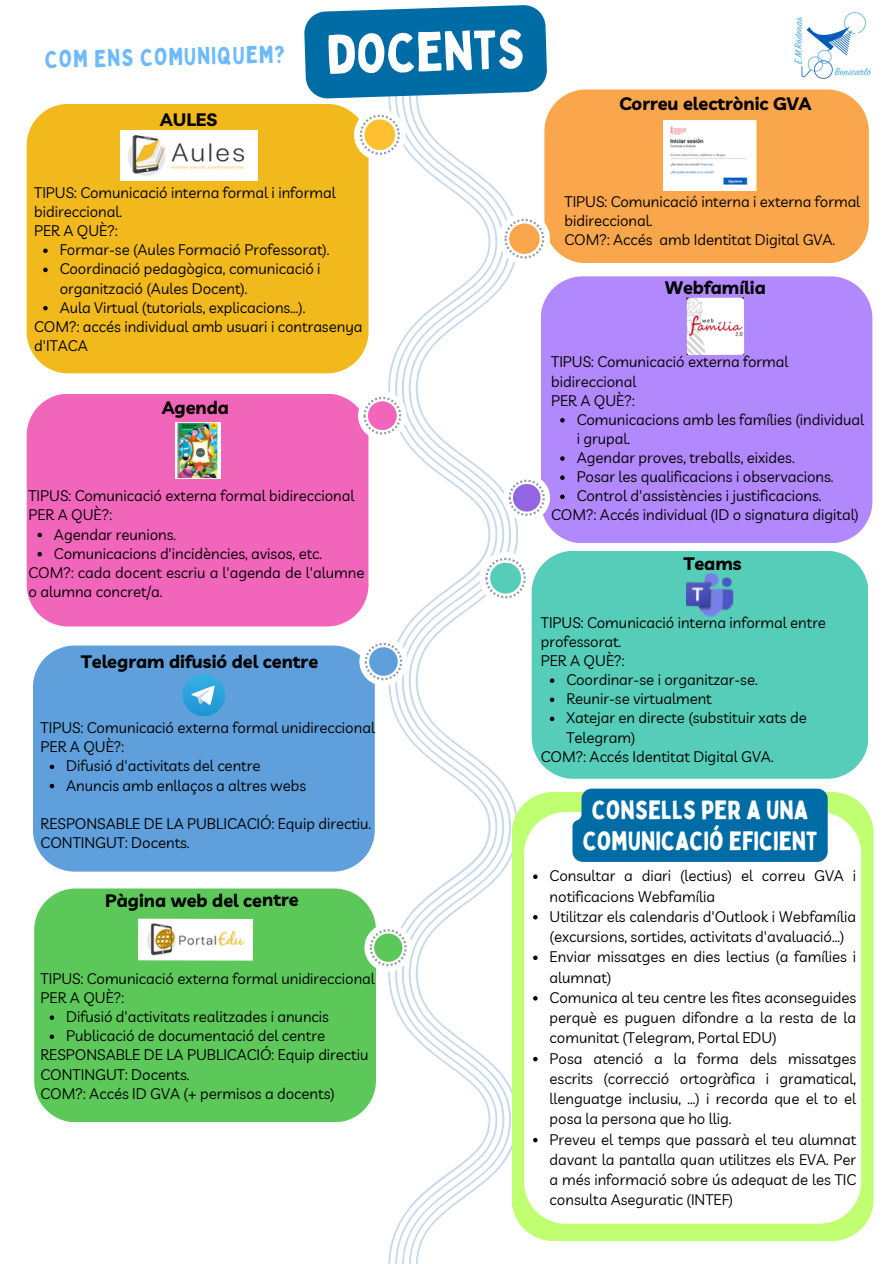
<style>
.page{position:relative;width:893px;height:1264px;background:#fff}
.page>*{position:absolute;margin:0;border:0;box-sizing:border-box;transform-origin:0 0}
.t1{font:54.15px "Bobby Jones";color:#fff}
.t2{font:25.8px/31.7px "Bobby Jones";color:#fff;text-align:center}
.t3{font:23.85px "Bobby Jones";color:#6ebaff}
.t4{font:700 18px "Livvic";color:#000}
.t5{font:15px/20.2px "Livvic";color:#000}
</style>
<div class="page">
<div style="left:554px;top:276px;width:318px;height:267px;background:#b288fd"></div>
<div style="left:554px;top:89px;width:314px;height:174px;background:#faa64c"></div>
<img style="left:663px;top:121px;width:93px;height:70px">
<div style="left:554px;top:551px;width:314px;height:227px;background:#56cdb8"></div>
<img style="left:685px;top:572px;width:48px;height:45px">
<div style="left:27px;top:394px;width:277px;height:232px;background:#f166bb"></div>
<img style="left:175px;top:423px;width:45px;height:55px">
<div style="left:34px;top:888px;width:270px;height:234px;background:#5dc85a"></div>
<img style="left:138px;top:918px;width:115px;height:42px">
<img style="left:686px;top:297px;width:58px;height:58px">
<div style="left:33px;top:645px;width:271px;height:226px;background:#5f9fdb"></div>
<svg style="left:182px;top:673px;width:43px;height:43px"></svg>
<svg style="left:191px;top:685px;width:23px;height:20px"></svg>
<div style="left:27px;top:104px;width:277px;height:269px;background:#f1b91b"></div>
<img style="left:121px;top:131px;width:136px;height:49px">
<svg style="left:554px;top:792px;width:319px;height:448px;background:#c5fe7d"></svg>
<svg style="left:554px;top:812px;width:307px;height:411px"></svg>
<img style="left:794px;top:12px;width:77px;height:67px">
<svg style="left:560px;top:418px;width:4px;height:4px"></svg>
<svg style="left:560px;top:456px;width:4px;height:5px"></svg>
<svg style="left:560px;top:475px;width:4px;height:5px"></svg>
<svg style="left:560px;top:494px;width:4px;height:5px"></svg>
<svg style="left:37px;top:533px;width:5px;height:4px"></svg>
<svg style="left:37px;top:552px;width:5px;height:4px"></svg>
<svg style="left:50px;top:764px;width:4px;height:5px"></svg>
<svg style="left:50px;top:783px;width:4px;height:5px"></svg>
<svg style="left:50px;top:1015px;width:4px;height:4px"></svg>
<svg style="left:50px;top:1034px;width:4px;height:5px"></svg>
<svg style="left:43px;top:248px;width:5px;height:5px"></svg>
<svg style="left:43px;top:268px;width:5px;height:4px"></svg>
<svg style="left:43px;top:306px;width:5px;height:4px"></svg>
<div style="left:572px;top:788px;width:255px;height:73px;background:#006ca6"></div>
<svg style="left:304px;top:5px;width:250px;height:1258px"></svg>
<h5 class="t3" style="left:45px;top:44px;width:241px;rotate:-1deg">COM ENS COMUNIQUEM?</h5>
<h3 class="t4" style="left:160px;top:108px;width:58px">AULES</h3>
<p class="t1" style="left:325px;top:21px;width:199px;rotate:-2deg">DOCENTS</p>
<p class="t4" style="left:619px;top:92px;width:193px">Correu electrònic GVA</p>
<p class="t5" style="left:34px;top:183px;width:303px;line-height:19.2px">TIPUS: Comunicació interna formal i informal bidireccional.</p>
<p class="t5" style="left:34px;top:220px;width:85px">PER A QUÈ?:</p>
<p class="t5" style="left:60px;top:239px;width:271px">Formar-se (Aules Formació Professorat).</p>
<p class="t5" style="left:60px;top:259px;width:262px;line-height:19.2px">Coordinació pedagògica, comunicació i organització (Aules Docent).</p>
<p class="t5" style="left:60px;top:297px;width:247px">Aula Virtual (tutorials, explicacions...).</p>
<p class="t5" style="left:34px;top:316px;width:330px;line-height:19.2px">COM?: accés individual amb usuari i contrasenya d'ITACA</p>
<p class="t4" style="left:162px;top:396px;width:69px">Agenda</p>
<p class="t5" style="left:28px;top:485px;width:327px">TIPUS: Comunicació externa formal bidireccional</p>
<p class="t5" style="left:28px;top:504px;width:85px">PER A QUÈ?:</p>
<p class="t5" style="left:54px;top:523px;width:124px">Agendar reunions.</p>
<p class="t5" style="left:54px;top:543px;width:270px">Comunicacions d'incidències, avisos, etc.</p>
<h5 class="t5" style="left:28px;top:562px;width:337px;line-height:19.2px">COM?: cada docent escriu a l'agenda de l'alumne o alumna concret/a.</h5>
<h5 class="t4" style="left:81px;top:649px;width:238px">Telegram difusió del centre</h5>
<p class="t5" style="left:41px;top:717px;width:336px">TIPUS: Comunicació externa formal unidireccional</p>
<p class="t5" style="left:41px;top:736px;width:85px">PER A QUÈ?:</p>
<p class="t5" style="left:66px;top:755px;width:196px">Difusió d'activitats del centre</p>
<p class="t5" style="left:66px;top:774px;width:241px">Anuncis amb enllaços a altres webs</p>
<p class="t5" style="left:41px;top:813px;width:332px">RESPONSABLE DE LA PUBLICACIÓ: Equip directiu.</p>
<p class="t5" style="left:41px;top:832px;width:150px">CONTINGUT: Docents.</p>
<p class="t4" style="left:105px;top:888px;width:195px">Pàgina web del centre</p>
<p class="t5" style="left:41px;top:968px;width:336px">TIPUS: Comunicació externa formal unidireccional</p>
<p class="t5" style="left:41px;top:987px;width:85px">PER A QUÈ?:</p>
<p class="t5" style="left:66px;top:1006px;width:264px">Difusió d'activitats realitzades i anuncis</p>
<p class="t5" style="left:66px;top:1025px;width:260px">Publicació de documentació del centre</p>
<p class="t5" style="left:41px;top:1044px;width:329px">RESPONSABLE DE LA PUBLICACIÓ: Equip directiu</p>
<p class="t5" style="left:41px;top:1063px;width:150px">CONTINGUT: Docents.</p>
<p class="t5" style="left:41px;top:1082px;width:296px">COM?: Accés ID GVA (+ permisos a docents)</p>
<p class="t5" style="left:564px;top:192px;width:297px;line-height:19.2px">TIPUS: Comunicació interna i externa formal bidireccional.</p>
<p class="t5" style="left:564px;top:229px;width:272px">COM?: Accés amb Identitat Digital GVA.</p>
<p class="t4" style="left:664px;top:276px;width:102px">Webfamília</p>
<p class="t5" style="left:551px;top:352px;width:239px;line-height:19.2px">TIPUS: Comunicació externa formal bidireccional</p>
<p class="t5" style="left:551px;top:390px;width:85px">PER A QUÈ?:</p>
<p class="t5" style="left:576px;top:409px;width:289px;line-height:19.2px">Comunicacions amb les famílies (individual i grupal.</p>
<h5 class="t5" style="left:576px;top:447px;width:219px">Agendar proves, treballs, eixides.</h5>
<p class="t5" style="left:576px;top:466px;width:258px">Posar les qualificacions i observacions.</p>
<p class="t5" style="left:576px;top:485px;width:246px">Control d'assistències i justificacions.</p>
<p class="t5" style="left:551px;top:504px;width:309px">COM?: Accés individual (ID o signatura digital)</p>
<p class="t4" style="left:683px;top:551px;width:59px">Teams</p>
<p class="t5" style="left:541px;top:612px;width:286px;line-height:19.2px">TIPUS: Comunicació interna informal entre professorat.</p>
<h4 class="t5" style="left:541px;top:650px;width:85px">PER A QUÈ?:</h4>
<p class="t5" style="left:566px;top:669px;width:193px">Coordinar-se i organitzar-se.</p>
<p class="t5" style="left:566px;top:688px;width:147px">Reunir-se virtualment</p>
<p class="t5" style="left:566px;top:708px;width:242px;line-height:19.2px">Xatejar en directe (substituir xats de<br>Telegram)</p>
<p class="t5" style="left:541px;top:746px;width:234px">COM?: Accés Identitat Digital GVA.</p>
<h5 class="t2" style="left:582px;top:793px;width:236px">CONSELLS PER A UNA<br>COMUNICACIÓ EFICIENT</h5>
<p class="t5" style="left:549px;top:865px;width:308px">Consultar a diari (lectius) el correu GVA i notificacions Webfamília</p>
<p class="t5" style="left:549px;top:906px;width:308px">Utilitzar els calendaris d'Outlook i Webfamília (excursions, sortides, activitats d'avaluació...)</p>
<p class="t5" style="left:549px;top:946px;width:308px">Enviar missatges en dies lectius (a famílies i alumnat)</p>
<p class="t5" style="left:549px;top:987px;width:308px;text-align:justify">Comunica al teu centre les fites aconseguides perquè es puguen difondre a la resta de la comunitat (Telegram, Portal EDU)</p>
<p class="t5" style="left:549px;top:1047px;width:308px;text-align:justify">Posa atenció a la forma dels missatges escrits (correcció ortogràfica i gramatical, llenguatge inclusiu, ...) i recorda que el to el posa la persona que ho llig.</p>
<p class="t5" style="left:549px;top:1128px;width:308px;text-align:justify">Preveu el temps que passarà el teu alumnat davant la pantalla quan utilitzes els EVA. Per a més informació sobre ús adequat de les TIC consulta Aseguratic (INTEF)</p>
</div>
